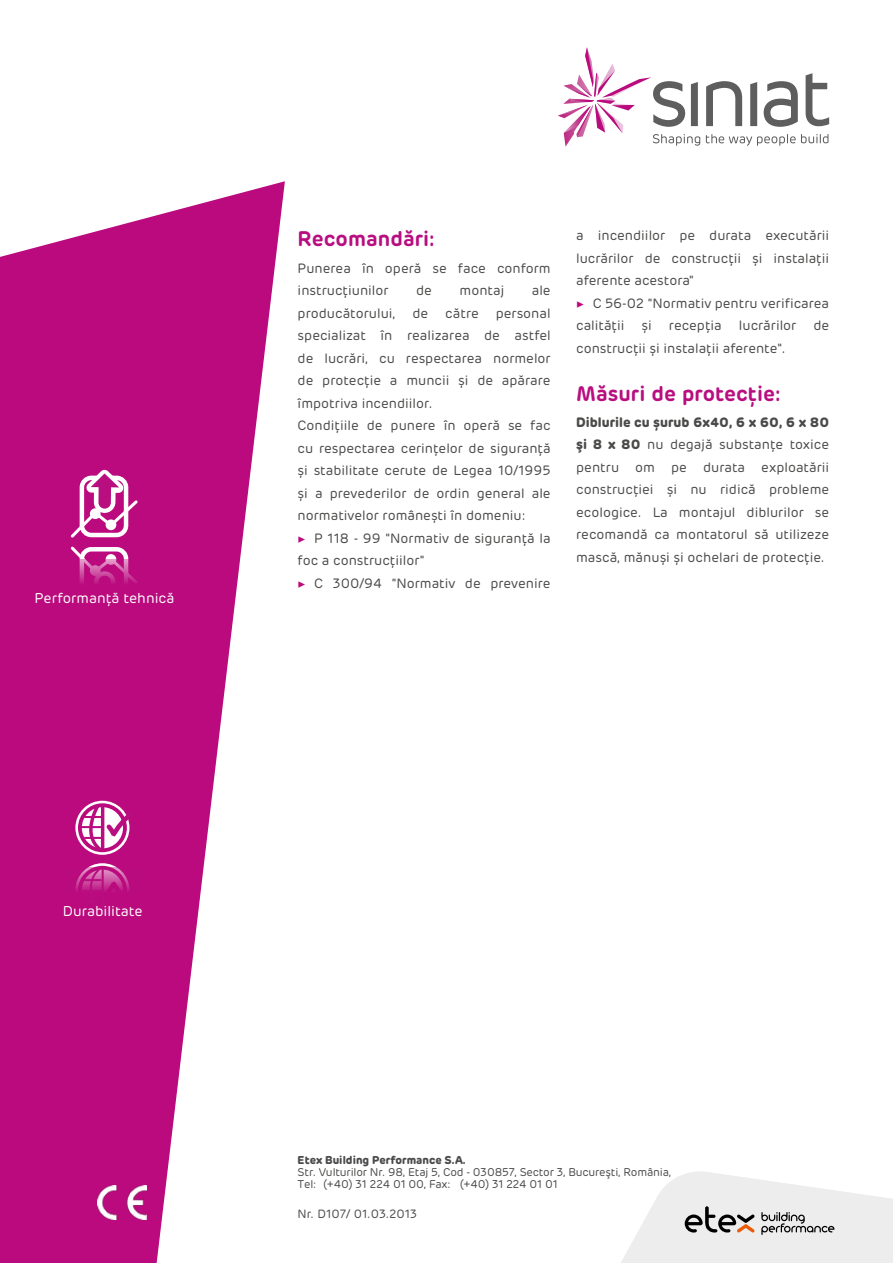
<style>
.page{position:relative;width:893px;height:1263px;background:#fff}
.page>*{position:absolute;margin:0;border:0;box-sizing:border-box;transform-origin:0 0}
.Heading_3{font:600 21px "Rubrik";color:#b80e80}
.t1{font:14.25px "Rubrik";color:#fff}
.t2{font:13.5px/22.5px "Rubrik";color:#4a4a49;text-align:justify}
.t3{font:12px "Rubrik";color:#4a4a49}
.t4{font:11.25px "Rubrik";letter-spacing:-.015em;color:#4a4a49}
.t5{font:700 11.25px "Rubrik";color:#4a4a49}
.s1{font-family:"Minion Pro";color:#ba0a7e}
.s2{font-weight:700}
</style>
<div class="page">
<svg style="left:621px;top:1171px;width:272px;height:92px"></svg>
<svg style="left:0;top:181px;width:285px;height:1082px;fill:#ba0a7e"></svg>
<svg style="left:558px;top:47px;width:271px;height:100px"></svg>
<div style="left:75px;top:801px;width:54px;height:54px;border:3px solid #fff;border-radius:50%"></div>
<hr style="left:80px;top:826px;width:21px;height:2px;background:#b80e80">
<svg style="left:81px;top:802px;width:57px;height:52px"></svg>
<div style="left:62px;top:867px;width:85px;height:71px;background:#ba0a7e"></div>
<hr style="left:80px;top:890px;width:21px;height:2px;background:#b80e80">
<svg style="left:81px;top:866px;width:57px;height:25px"></svg>
<svg style="left:68px;top:469px;width:72px;height:90px"></svg>
<div style="left:106px;top:554px;width:10px;height:11px;background:#fff;border-radius:50%"></div>
<div style="left:62px;top:559px;width:85px;height:72px;background:#ba0a7e"></div>
<img style="left:98px;top:1185px;width:49px;height:34px">
<p class="t1" style="left:34px;top:589px;width:142px">Performanţă tehnică</p>
<p class="t1" style="left:63px;top:902px;width:81px">Durabilitate</p>
<h3 class="Heading_3" style="left:298px;top:225px;width:139px">Recomandări:</h3>
<p class="t2" style="left:298px;top:257px;width:255px">Punerea în operă se face conform instrucţiunilor</p>
<p class="t2" style="left:416px;top:279px;width:17px">de</p>
<p class="t2" style="left:460px;top:279px;width:46px">montaj</p>
<p class="t2" style="left:532px;top:279px;width:20px">ale</p>
<p class="t2" style="left:298px;top:302px;width:99px">producătorului,</p>
<p class="t2" style="left:412px;top:302px;width:17px">de</p>
<p class="t2" style="left:445px;top:302px;width:35px">către</p>
<p class="t2" style="left:298px;top:302px;width:255px;text-indent:198px">personal specializat în realizarea de astfel de lucrări, cu respectarea normelor de protecţie a muncii și de apărare împotriva incendiilor.</p>
<p class="t2" style="left:298px;top:414px;width:255px">Condiţiile de punere în operă se fac cu respectarea cerinţelor de siguranţă și stabilitate cerute de Legea 10/1995 și a prevederilor de ordin general ale normativelor românești în domeniu:</p>
<p class="t2" style="left:298px;top:527px;width:255px"><span class="s1">▶</span> P 118 - 99 "Normativ de siguranţă la foc a construcţiilor"</p>
<p class="t2" style="left:298px;top:572px;width:255px"><span class="s1">▶</span> C 300/94 "Normativ de prevenire</p>
<p class="t2" style="left:576px;top:224px;width:254px">a incendiilor pe durata executării lucrărilor de construcţii și instalaţii aferente acestora"</p>
<p class="t2" style="left:576px;top:292px;width:255px"><span class="s1">▶</span> C 56-02 "Normativ pentru verificarea calităţii</p>
<p class="t2" style="left:642px;top:314px;width:12px">și</p>
<p class="t2" style="left:669px;top:314px;width:54px">recepţia</p>
<p class="t2" style="left:739px;top:314px;width:59px">lucrărilor</p>
<p class="t2" style="left:813px;top:314px;width:17px">de</p>
<p class="t2" style="left:576px;top:337px;width:211px">construcţii și instalaţii aferente".</p>
<h3 class="Heading_3" style="left:576px;top:381px;width:206px">Măsuri de protecţie:</h3>
<p class="t2" style="left:576px;top:411px;width:255px"><span class="s2">Diblurile cu șurub 6x40, 6 x 60, 6 x 80 şi 8 x 80</span> nu degajă substanţe toxice pentru om pe durata exploatării construcţiei și nu ridică probleme ecologice. La montajul diblurilor se recomandă ca montatorul să utilizeze mască, mănuși și ochelari de protecţie.</p>
<p class="t5" style="left:298px;top:1153px;width:170px">Etex Building Performance S.A.</p>
<p class="t4" style="left:298px;top:1165px;width:375px">Str. Vulturilor Nr. 98, Etaj 5, Cod - 030857, Sector 3, Bucureşti, România,</p>
<p class="t4" style="left:298px;top:1177px;width:262px">Tel: (+40) 31 224 01 00, Fax: (+40) 31 224 01 01</p>
<p class="t3" style="left:298px;top:1206px;width:121px">Nr. D107/ 01.03.2013</p>
</div>
